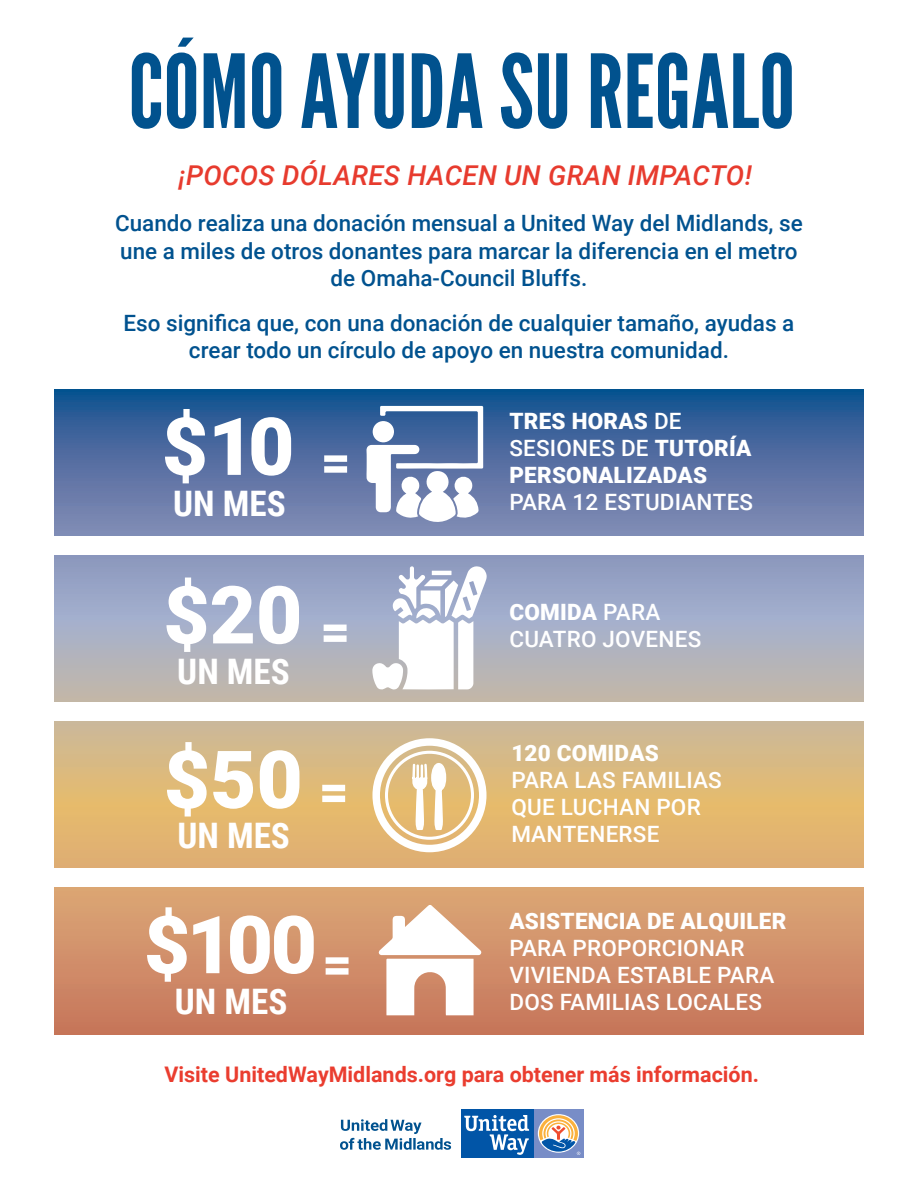
<style>
.page{position:relative;width:918px;height:1188px;background:#fff}
.page>*{position:absolute;margin:0;border:0;box-sizing:border-box;transform-origin:0 0}
.t1{font:101.55px "League Gothic";color:#01528e}
.t2{font:900 80.1px "Roboto";letter-spacing:-.03em;color:#fff}
.Agencies{font:900 50.85px "Roboto";color:#fff}
.Agencies-2{font:900 50.7px "Roboto";color:#fff}
.t3{font:700 35.1px "Roboto Condensed";color:#fff}
.t4{font:italic 500 27.3px "Roboto";letter-spacing:.01em;color:#e73b2e}
.t5{font:500 22.5px/27.3px "Roboto";color:#01528f;text-align:center}
.t6{font:500 22.5px/27px "Roboto";letter-spacing:.01em;color:#fff}
.t7{font:900 22.5px/27px "Roboto";letter-spacing:.01em;color:#fff}
.t8{font:700 21.45px "Roboto";color:#ea3d2f}
.s1{font-weight:500}
.s2{font-weight:900}
</style>
<div class="page">
<svg style="left:54px;top:389px;width:810px;height:645px;background:#aa9991"></svg>
<div style="left:31px;top:537px;width:871px;height:18px;background:#fff"></div>
<div style="left:45px;top:702px;width:855px;height:19px;background:#fff"></div>
<div style="left:41px;top:868px;width:855px;height:19px;background:#fff"></div>
<div style="left:533px;top:1110px;width:51px;height:48px;background:#788dc7"></div>
<div style="left:461px;top:1110px;width:72px;height:48px;background:#0155a7"></div>
<svg style="left:538px;top:1114px;width:41px;height:39px"></svg>
<svg style="left:464px;top:1115px;width:65px;height:40px"></svg>
<svg style="left:539px;top:1115px;width:41px;height:40px"></svg>
<svg style="left:340px;top:1119px;width:111px;height:31px"></svg>
<div style="left:372px;top:738px;width:115px;height:114px;border:8px solid #fff;border-radius:50%"></div>
<div style="left:385px;top:751px;width:89px;height:89px;border:3px solid #fff;border-radius:50%"></div>
<svg style="left:411px;top:762px;width:36px;height:69px"></svg>
<svg style="left:366px;top:406px;width:117px;height:118px"></svg>
<div style="left:373px;top:421px;width:21px;height:21px;background:#fff;border-radius:50%"></div>
<svg style="left:379px;top:905px;width:102px;height:110px"></svg>
<svg style="left:372px;top:566px;width:115px;height:123px"></svg>
<p class="t1" style="left:128px;top:31px;width:668px">CÓMO AYUDA SU REGALO</p>
<p class="t4" style="left:179px;top:156px;width:575px">¡POCOS DÓLARES HACEN UN GRAN IMPACTO!</p>
<p class="t5" style="left:115px;top:209px;width:689px">Cuando realiza una donación mensual a United Way del Midlands, se une a miles de otros donantes para marcar la diferencia en el metro de Omaha-Council Bluffs.</p>
<p class="t5" style="left:123px;top:309px;width:673px">Eso significa que, con una donación de cualquier tamaño, ayudas a crear todo un círculo de apoyo en nuestra comunidad.</p>
<p class="t2" style="left:162px;top:390px;width:134px">$10</p>
<p class="t3" style="left:173px;top:478px;width:114px">UN MES</p>
<p class="Agencies-2" style="left:321px;top:426px;width:31px">=</p>
<p class="t2" style="left:163px;top:559px;width:141px">$20</p>
<p class="t3" style="left:177px;top:647px;width:114px">UN MES</p>
<p class="Agencies" style="left:320px;top:595px;width:31px">=</p>
<p class="t2" style="left:164px;top:723px;width:141px">$50</p>
<p class="t3" style="left:177px;top:811px;width:114px">UN MES</p>
<p class="Agencies-2" style="left:319px;top:756px;width:31px">=</p>
<p class="t2" style="left:144px;top:889px;width:175px">$100</p>
<p class="t3" style="left:175px;top:977px;width:114px">UN MES</p>
<p class="Agencies-2" style="left:322px;top:928px;width:31px">=</p>
<p class="t7" style="left:509px;top:407px;width:245px">TRES HORAS <span class="s1">DE<br>SESIONES DE</span> TUTORÍA<br>PERSONALIZADAS<br><span class="s1">PARA 12 ESTUDIANTES</span></p>
<p class="t6" style="left:509px;top:598px;width:193px"><span class="s2">COMIDA</span> PARA<br>CUATRO JOVENES</p>
<p class="t6" style="left:511px;top:738px;width:212px"><span class="s2">120 COMIDAS<br></span>PARA LAS FAMILIAS<br>QUE LUCHAN POR<br>MANTENERSE</p>
<p class="t6" style="left:509px;top:907px;width:279px"><span class="s2">ASISTENCIA DE ALQUILER<br></span>PARA PROPORCIONAR<br>VIVIENDA ESTABLE PARA<br>DOS FAMILIAS LOCALES</p>
<p class="t8" style="left:164px;top:1060px;width:596px">Visite UnitedWayMidlands.org para obtener más información.</p>
</div>
